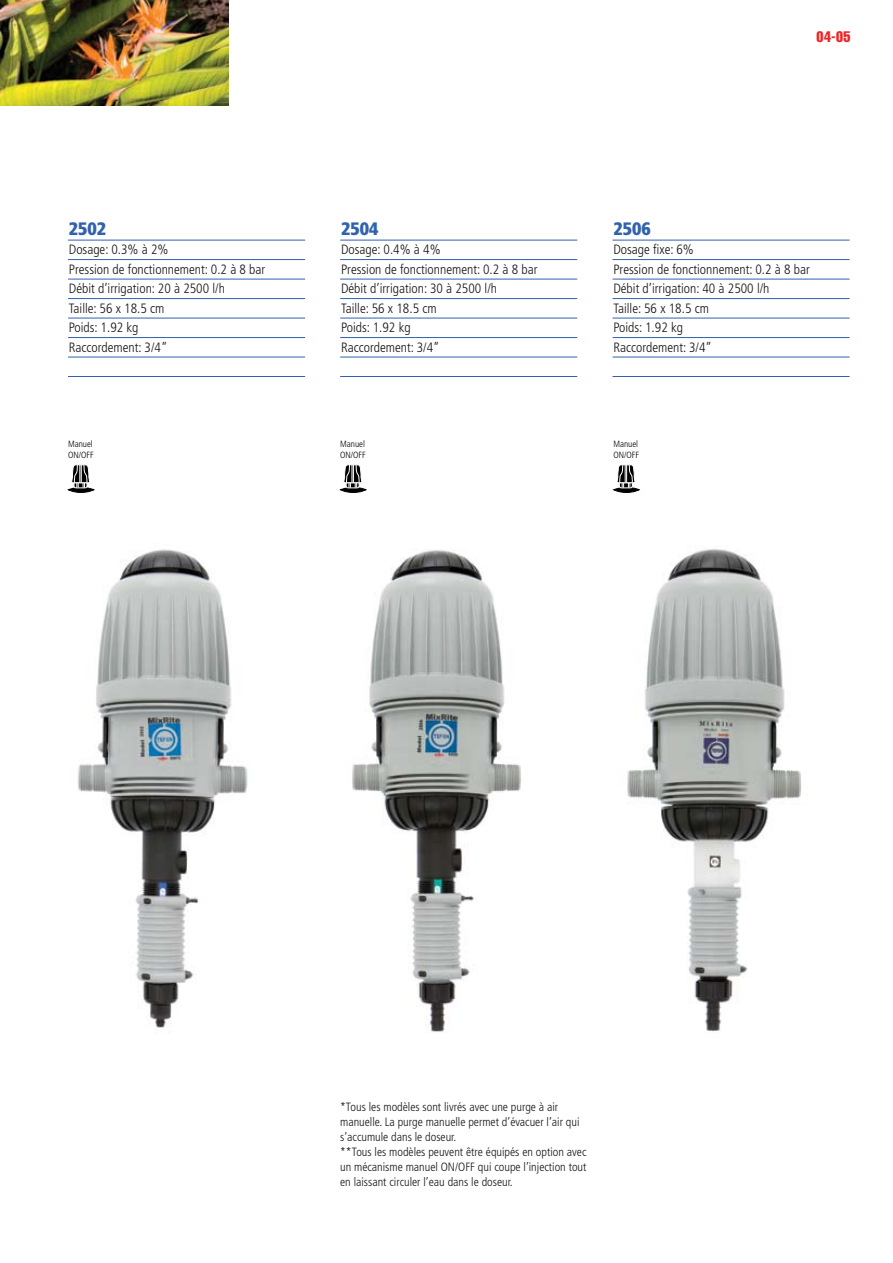
<style>
.page{position:relative;width:893px;height:1263px;background:#fff}
.page>*{position:absolute;margin:0;border:0;box-sizing:border-box;transform-origin:0 0}
.t1{font:900 condensed 18px "Frutiger";color:#3062ae}
.t2{font:extra-condensed 15px "Helvetica";color:#ee2528}
.t3{font:300 condensed 13.5px/19.5px "Frutiger";color:#191613}
.t4{font:300 condensed 12px/15px "Frutiger";color:#191613}
.t5{font:300 condensed 9px/10.8px "Frutiger";color:#000}
</style>
<div class="page">
<img style="left:0;top:0;width:228px;height:105px">
<div style="left:68px;top:487px;width:26px;height:5px;background:#000;border-radius:50%"></div>
<div style="left:68px;top:487px;width:26px;height:6px;border:1px solid #000;border-radius:50%"></div>
<svg style="left:71px;top:464px;width:19px;height:24px"></svg>
<div style="left:340px;top:487px;width:26px;height:5px;background:#000;border-radius:50%"></div>
<div style="left:340px;top:487px;width:26px;height:6px;border:1px solid #000;border-radius:50%"></div>
<svg style="left:343px;top:464px;width:19px;height:24px"></svg>
<div style="left:614px;top:487px;width:25px;height:5px;background:#000;border-radius:50%"></div>
<div style="left:613px;top:487px;width:26px;height:6px;border:1px solid #000;border-radius:50%"></div>
<svg style="left:617px;top:464px;width:18px;height:24px"></svg>
<hr style="left:68px;top:240px;width:237px;height:1px;background:#2e62ae">
<hr style="left:68px;top:259px;width:237px;height:1px;background:#2e62ae">
<hr style="left:68px;top:279px;width:237px;height:1px;background:#2e62ae">
<hr style="left:68px;top:298px;width:237px;height:1px;background:#2e62ae">
<hr style="left:68px;top:318px;width:237px;height:1px;background:#2e62ae">
<hr style="left:68px;top:357px;width:237px;height:1px;background:#2e62ae">
<hr style="left:68px;top:337px;width:237px;height:1px;background:#2e62ae">
<hr style="left:68px;top:376px;width:237px;height:1px;background:#2e62ae">
<hr style="left:340px;top:240px;width:237px;height:1px;background:#2e62ae">
<hr style="left:340px;top:259px;width:237px;height:1px;background:#2e62ae">
<hr style="left:340px;top:279px;width:237px;height:1px;background:#2e62ae">
<hr style="left:340px;top:298px;width:237px;height:1px;background:#2e62ae">
<hr style="left:340px;top:318px;width:237px;height:1px;background:#2e62ae">
<hr style="left:340px;top:357px;width:237px;height:1px;background:#2e62ae">
<hr style="left:340px;top:337px;width:237px;height:1px;background:#2e62ae">
<hr style="left:340px;top:376px;width:237px;height:1px;background:#2e62ae">
<hr style="left:612px;top:240px;width:238px;height:1px;background:#2e62ae">
<hr style="left:612px;top:259px;width:238px;height:1px;background:#2e62ae">
<hr style="left:612px;top:279px;width:238px;height:1px;background:#2e62ae">
<hr style="left:612px;top:298px;width:238px;height:1px;background:#2e62ae">
<hr style="left:612px;top:318px;width:238px;height:1px;background:#2e62ae">
<hr style="left:612px;top:357px;width:238px;height:1px;background:#2e62ae">
<hr style="left:612px;top:337px;width:238px;height:1px;background:#2e62ae">
<hr style="left:612px;top:376px;width:238px;height:1px;background:#2e62ae">
<img style="left:78px;top:549px;width:170px;height:479px">
<img style="left:627px;top:549px;width:175px;height:482px">
<img style="left:352px;top:550px;width:169px;height:482px">
<h1 class="t1" style="left:69px;top:218px;width:39px">2502</h1>
<p class="t3" style="left:69px;top:240px;width:198px">Dosage: 0.3% à 2%<br>Pression de fonctionnement: 0.2 à 8 bar<br>Débit d’irrigation: 20 à 2500 l/h<br>Taille: 56 x 18.5 cm<br>Poids: 1.92 kg<br>Raccordement: 3/4”</p>
<h1 class="t1" style="left:341px;top:218px;width:39px">2504</h1>
<p class="t3" style="left:341px;top:240px;width:198px">Dosage: 0.4% à 4%<br>Pression de fonctionnement: 0.2 à 8 bar<br>Débit d’irrigation: 30 à 2500 l/h<br>Taille: 56 x 18.5 cm<br>Poids: 1.92 kg<br>Raccordement: 3/4”</p>
<p class="t2" style="left:816px;top:27px;width:36px">04-05</p>
<h1 class="t1" style="left:613px;top:218px;width:39px">2506</h1>
<p class="t3" style="left:613px;top:240px;width:198px">Dosage fixe: 6%<br>Pression de fonctionnement: 0.2 à 8 bar<br>Débit d’irrigation: 40 à 2500 l/h<br>Taille: 56 x 18.5 cm<br>Poids: 1.92 kg<br>Raccordement: 3/4”</p>
<p class="t5" style="left:68px;top:439px;width:27px">Manuel<br>ON/OFF</p>
<p class="t5" style="left:340px;top:439px;width:27px">Manuel<br>ON/OFF</p>
<p class="t5" style="left:613px;top:439px;width:27px">Manuel<br>ON/OFF</p>
<p class="t4" style="left:340px;top:1100px;width:248px">*Tous les modèles sont livrés avec une purge à air manuelle. La purge manuelle permet d’évacuer l’air qui s’accumule dans le doseur.<br>**Tous les modèles peuvent être équipés en option avec un mécanisme manuel ON/OFF qui coupe l’injection tout en laissant circuler l’eau dans le doseur.</p>
</div>
